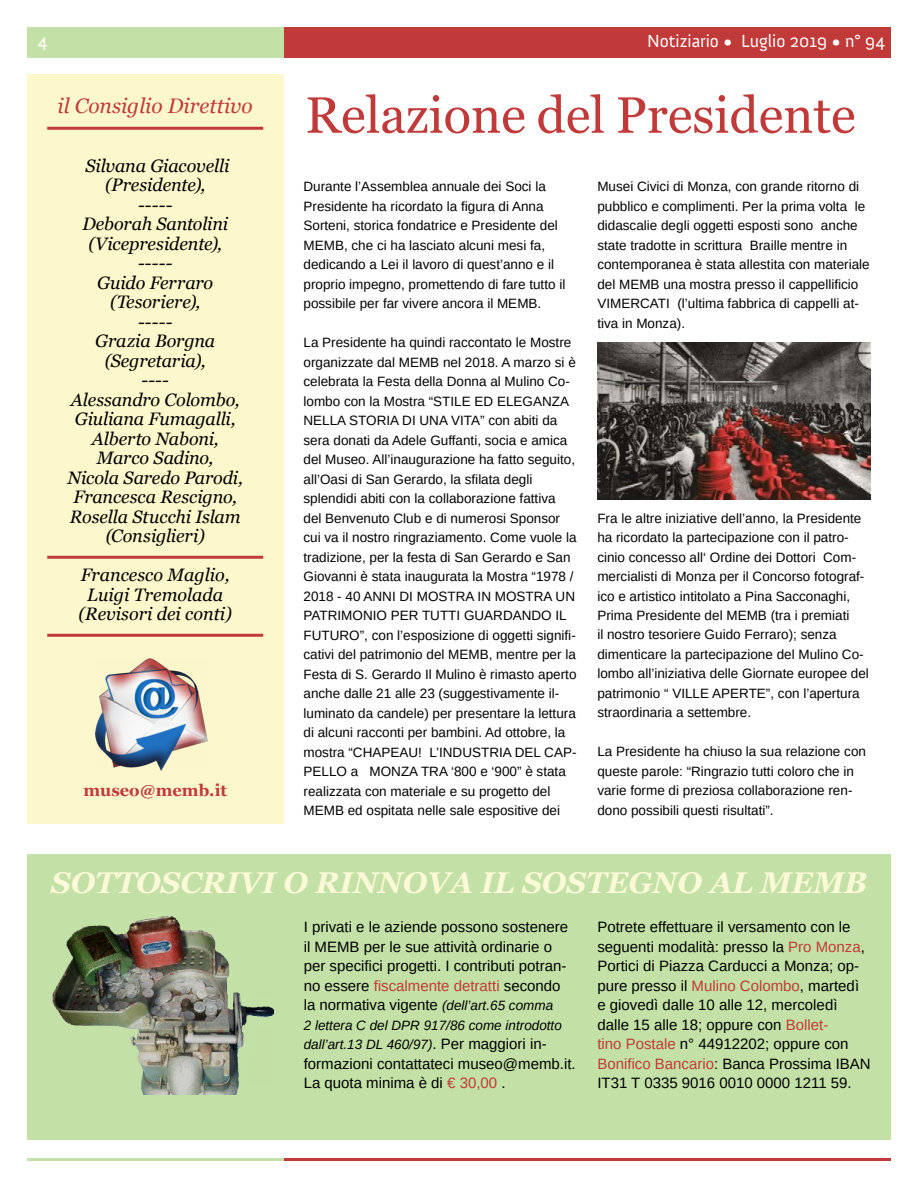
<style>
.page{position:relative;width:918px;height:1188px;background:#fff}
.page>*{position:absolute;margin:0;border:0;box-sizing:border-box;transform-origin:0 0}
.t1{font:51px "Georgia";color:#c03a39}
.t2{font:italic 700 30px "Georgia";color:#fcf9d8}
.t3{font:italic 21px "Georgia";color:#c03a39}
.t4{font:italic 18px/19.5px "Georgia";letter-spacing:-.005em;color:#000;text-align:center}
.t5{font:18px "Anivers";color:#fff}
.t6{font:700 16.5px "Georgia";color:#c03a39}
.t7{font:15px/19.5px "Arimo";color:#000}
.t8{font:13.5px/19.5px "Arimo";color:#000}
.t9{font:italic 13.5px/19.5px "Arimo";color:#000}
.s1{color:#c03a39}
.s2{font-style:italic;font-size:13.5px}
.s3{font-style:normal;font-size:15px}
</style>
<div class="page">
<div style="left:284px;top:27px;width:607px;height:30px;background:#c03a39"></div>
<div style="left:27px;top:27px;width:257px;height:30px;background:#c3e0a6"></div>
<hr style="left:284px;top:1158px;width:607px;height:3px;background:#c03a39">
<hr style="left:27px;top:1158px;width:257px;height:3px;background:#c3e0a6">
<div style="left:27px;top:854px;width:864px;height:286px;background:#c3e0a6"></div>
<div style="left:27px;top:74px;width:257px;height:750px;background:#fcf8cc"></div>
<hr style="left:47px;top:127px;width:216px;height:3px;background:#c03a39">
<hr style="left:47px;top:556px;width:216px;height:3px;background:#c03a39">
<hr style="left:47px;top:634px;width:216px;height:3px;background:#c03a39">
<div style="left:81px;top:647px;width:140px;height:125px;background:#c03a39;opacity:.98"></div>
<img style="left:52px;top:916px;width:223px;height:179px">
<img style="left:597px;top:342px;width:274px;height:157px">
<h3 class="t5" style="left:38px;top:31px;width:11px">4</h3>
<h3 class="t5" style="left:647px;top:31px;width:240px">Notiziario • Luglio 2019 • n° 94</h3>
<h3 class="t3" style="left:58px;top:94px;width:197px">il Consiglio Direttivo</h3>
<p class="t4" style="left:68px;top:156px;width:177px">Silvana Giacovelli (Presidente),<br>-----<br>Deborah Santolini (Vicepresidente),<br>-----<br>Guido Ferraro (Tesoriere),<br>-----<br>Grazia Borgna (Segretaria),<br>----<br>Alessandro Colombo,<br>Giuliana Fumagalli,<br>Alberto Naboni,<br>Marco Sadino,<br>Nicola Saredo Parodi,<br>Francesca Rescigno,<br>Rosella Stucchi Islam (Consiglieri)</p>
<h3 class="t4" style="left:78px;top:565px;width:155px">Francesco Maglio,<br>Luigi Tremolada (Revisori dei conti)</h3>
<p class="t6" style="left:83px;top:781px;width:145px">museo@memb.it</p>
<h1 class="t1" style="left:305px;top:84px;width:552px">Relazione del Presidente</h1>
<p class="t8" style="left:304px;top:177px;width:263px">Durante l’Assemblea annuale dei Soci la Presidente ha ricordato la figura di Anna Sorteni, storica fondatrice e Presidente del MEMB, che ci ha lasciato alcuni mesi fa, dedicando a Lei il lavoro di quest’anno e il proprio impegno, promettendo di fare tutto il possibile per far vivere ancora il MEMB.</p>
<p class="t8" style="left:304px;top:333px;width:274px">La Presidente ha quindi raccontato le Mostre organizzate dal MEMB nel 2018. A marzo si è celebrata la Festa della Donna al Mulino Co&shy;lombo con la Mostra “STILE ED ELEGANZA NELLA STORIA DI UNA VITA” con abiti da sera donati da Adele Guffanti, socia e amica del Museo. All’inaugurazione ha fatto seguito, all’Oasi di San Gerardo, la sfilata degli splendidi abiti con la collaborazione fattiva del Benvenuto Club e di numerosi Sponsor cui va il nostro ringraziamento. Come vuole la tradizione, per la festa di San Gerardo e San Giovanni è stata inaugurata la Mostra “1978 / 2018 - 40 ANNI DI MOSTRA IN MOSTRA UN PATRIMONIO PER TUTTI GUARDANDO IL FUTURO”, con l’esposizione di oggetti signifi&shy;cativi del patrimonio del MEMB, mentre per la Festa di S. Gerardo Il Mulino è rimasto aperto anche dalle 21 alle 23 (suggestivamente il&shy;luminato da candele) per presentare la lettura di alcuni racconti per bambini. Ad ottobre, la mostra “CHAPEAU! L’INDUSTRIA DEL CAP-PELLO a MONZA TRA ‘800 e ‘900” è stata realizzata con materiale e su progetto del MEMB ed ospitata nelle sale espositive dei</p>
<p class="t8" style="left:597px;top:177px;width:274px">Musei Civici di Monza, con grande ritorno di pubblico e complimenti. Per la prima volta le didascalie degli oggetti esposti sono anche state tradotte in scrittura Braille mentre in contemporanea è stata allestita con materiale del MEMB una mostra presso il cappellificio VIMERCATI (l’ultima fabbrica di cappelli at&shy;tiva in Monza).</p>
<p class="t8" style="left:597px;top:508px;width:273px">Fra le altre iniziative dell’anno, la Presidente ha ricordato la partecipazione con il patro&shy;cinio concesso all‘ Ordine dei Dottori Com&shy;mercialisti di Monza per il Concorso fotograf&shy;ico e artistico intitolato a Pina Sacconaghi, Prima Presidente del MEMB (tra i premiati<br>il nostro tesoriere Guido Ferraro); senza dimenticare la partecipazione del Mulino Co&shy;lombo all’iniziativa delle Giornate europee del patrimonio “ VILLE APERTE”, con l’apertura straordinaria a settembre.</p>
<p class="t8" style="left:597px;top:742px;width:270px">La Presidente ha chiuso la sua relazione con queste parole: “Ringrazio tutti coloro che in varie forme di preziosa collaborazione ren&shy;dono possibili questi risultati”.</p>
<h2 class="t2" style="left:51px;top:866px;width:43px">SOTTOSC</h2>
<h2 class="t2" style="left:202px;top:866px;width:344px">RIVI O RINNO VA IL SOST</h2>
<h2 class="t2" style="left:607px;top:866px;width:262px">EGNO AL MEMB</h2>
<p class="t7" style="left:304px;top:917px;width:266px">I privati e le aziende possono sostenere il MEMB per le sue attività ordinarie o per specifici progetti. I contributi potran&shy;no essere <span class="s1">fiscalmente detratti</span> secondo la normativa vigente <span class="s2">(dell’art.65 comma</span></p>
<p class="t9" style="left:304px;top:1015px;width:260px">2 lettera C del DPR 917/86 come introdotto dall’art.13 DL 460/97)<span class="s3">. Per maggiori in-</span></p>
<p class="t7" style="left:304px;top:1054px;width:273px">formazioni contattateci museo@memb.it.<br>La quota minima è di <span class="s1">€ 30,00</span> .</p>
<p class="t7" style="left:597px;top:917px;width:275px">Potrete effettuare il versamento con le seguenti modalità: presso la <span class="s1">Pro Monza</span>, Portici di Piazza Carducci a Monza; op&shy;pure presso il <span class="s1">Mulino Colombo</span>, martedì e giovedì dalle 10 alle 12, mercoledì dalle 15 alle 18; oppure con <span class="s1">Bollet-<br>tino Postale</span> n° 44912202; oppure con <span class="s1">Bonifico Bancario</span>: Banca Prossima IBAN IT31 T 0335 9016 0010 0000 1211 59.</p>
</div>
